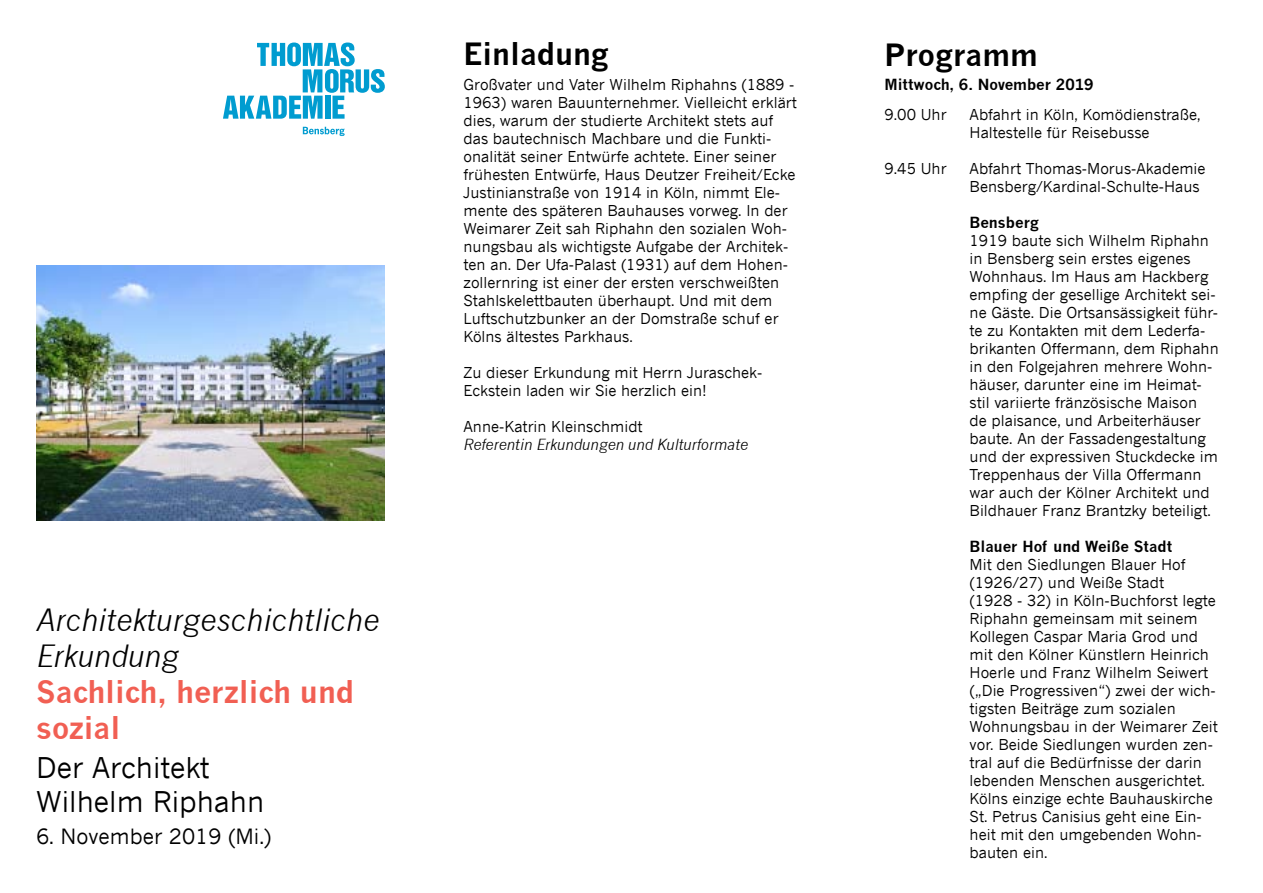
<style>
.page{position:relative;width:1263px;height:893px;background:#fff}
.page>*{position:absolute;margin:0;border:0;box-sizing:border-box;transform-origin:0 0}
.t1{font:italic 30px/36px "News Gothic";color:#000}
.t2{font:700 30px/36px "News Gothic";color:#f15f53}
.t3{font:700 30px "News Gothic";color:#000}
.t4{font:28.5px/34.2px "News Gothic";color:#000}
.t5{font:21px "News Gothic";color:#000}
.t6{font:15px/18px "News Gothic";color:#000}
.t7{font:700 15px "News Gothic";color:#000}
.t8{font:italic 15px "News Gothic";color:#000}
</style>
<div class="page">
<svg style="left:223px;top:43px;width:162px;height:76px"></svg>
<svg style="left:303px;top:127px;width:42px;height:9px"></svg>
<img style="left:36px;top:265px;width:349px;height:255px">
<h1 class="t1" style="left:36px;top:602px;width:345px">Architekturgeschichtliche<br>Erkundung</h1>
<h1 class="t2" style="left:36px;top:674px;width:320px">Sachlich, herzlich und sozial</h1>
<h2 class="t4" style="left:36px;top:750px;width:230px">Der Architekt<br>Wilhelm Riphahn</h2>
<h3 class="t5" style="left:36px;top:823px;width:237px">6. November 2019 (Mi.)</h3>
<h1 class="t3" style="left:463px;top:36px;width:146px">Einladung</h1>
<p class="t6" style="left:463px;top:75px;width:335px">Großvater und Vater Wilhelm Riphahns (1889 - 1963) waren Bauunternehmer. Vielleicht erklärt dies, warum der studierte Architekt stets auf das bautechnisch Machbare und die Funkti&shy;onalität seiner Entwürfe achtete. Einer seiner frühesten Entwürfe, Haus Deutzer Freiheit/Ecke Justinianstraße von 1914 in Köln, nimmt Ele&shy;mente des späteren Bauhauses vorweg. In der Weimarer Zeit sah Riphahn den sozialen Woh&shy;nungsbau als wichtigste Aufgabe der Architek&shy;ten an. Der Ufa-Palast (1931) auf dem Hohen&shy;zollernring ist einer der ersten verschweißten Stahlskelettbauten überhaupt. Und mit dem Luftschutzbunker an der Domstraße schuf er Kölns ältestes Parkhaus.</p>
<p class="t6" style="left:463px;top:363px;width:300px">Zu dieser Erkundung mit Herrn Juraschek-<br>Eckstein laden wir Sie herzlich ein!</p>
<p class="t6" style="left:463px;top:417px;width:181px">Anne-Katrin Kleinschmidt</p>
<p class="t8" style="left:463px;top:435px;width:286px">Referentin Erkundungen und Kulturformate</p>
<h1 class="t3" style="left:884px;top:37px;width:154px">Programm</h1>
<p class="t7" style="left:884px;top:75px;width:210px">Mittwoch, 6. November 2019</p>
<p class="t6" style="left:884px;top:105px;width:64px">9.00 Uhr</p>
<p class="t6" style="left:969px;top:105px;width:232px">Abfahrt in Köln, Komödienstraße,<br>Haltestelle für Reisebusse</p>
<p class="t6" style="left:884px;top:159px;width:64px">9.45 Uhr</p>
<p class="t6" style="left:969px;top:159px;width:237px">Abfahrt Thomas-Morus-Akademie<br>Bensberg/Kardinal-Schulte-Haus</p>
<p class="t7" style="left:969px;top:213px;width:71px">Bensberg</p>
<p class="t6" style="left:969px;top:231px;width:251px">1919 baute sich Wilhelm Riphahn in Bensberg sein erstes eigenes Wohnhaus. Im Haus am Hackberg empfing der gesellige Architekt sei&shy;ne Gäste. Die Ortsansässigkeit führ&shy;te zu Kontakten mit dem Lederfa&shy;brikanten Offermann, dem Riphahn in den Folgejahren mehrere Wohn&shy;häuser, darunter eine im Heimat&shy;stil variierte fränzösische Maison<br>de plaisance, und Arbeiterhäuser baute. An der Fassadengestaltung und der expressiven Stuckdecke im Treppenhaus der Villa Offermann war auch der Kölner Architekt und Bildhauer Franz Brantzky beteiligt.</p>
<p class="t7" style="left:969px;top:537px;width:204px">Blauer Hof und Weiße Stadt</p>
<p class="t6" style="left:969px;top:555px;width:250px">Mit den Siedlungen Blauer Hof (1926/27) und Weiße Stadt<br>(1928 - 32) in Köln-Buchforst legte<br>Riphahn gemeinsam mit seinem<br>Kollegen Caspar Maria Grod und mit den Kölner Künstlern Heinrich<br>Hoerle und Franz Wilhelm Seiwert („Die Progressiven“) zwei der wich&shy;tigsten Beiträge zum sozialen<br>Wohnungsbau in der Weimarer Zeit vor. Beide Siedlungen wurden zen&shy;tral auf die Bedürfnisse der darin lebenden Menschen ausgerichtet.<br>Kölns einzige echte Bauhauskirche<br>St. Petrus Canisius geht eine Ein&shy;heit mit den umgebenden Wohn&shy;bauten ein.</p>
</div>
